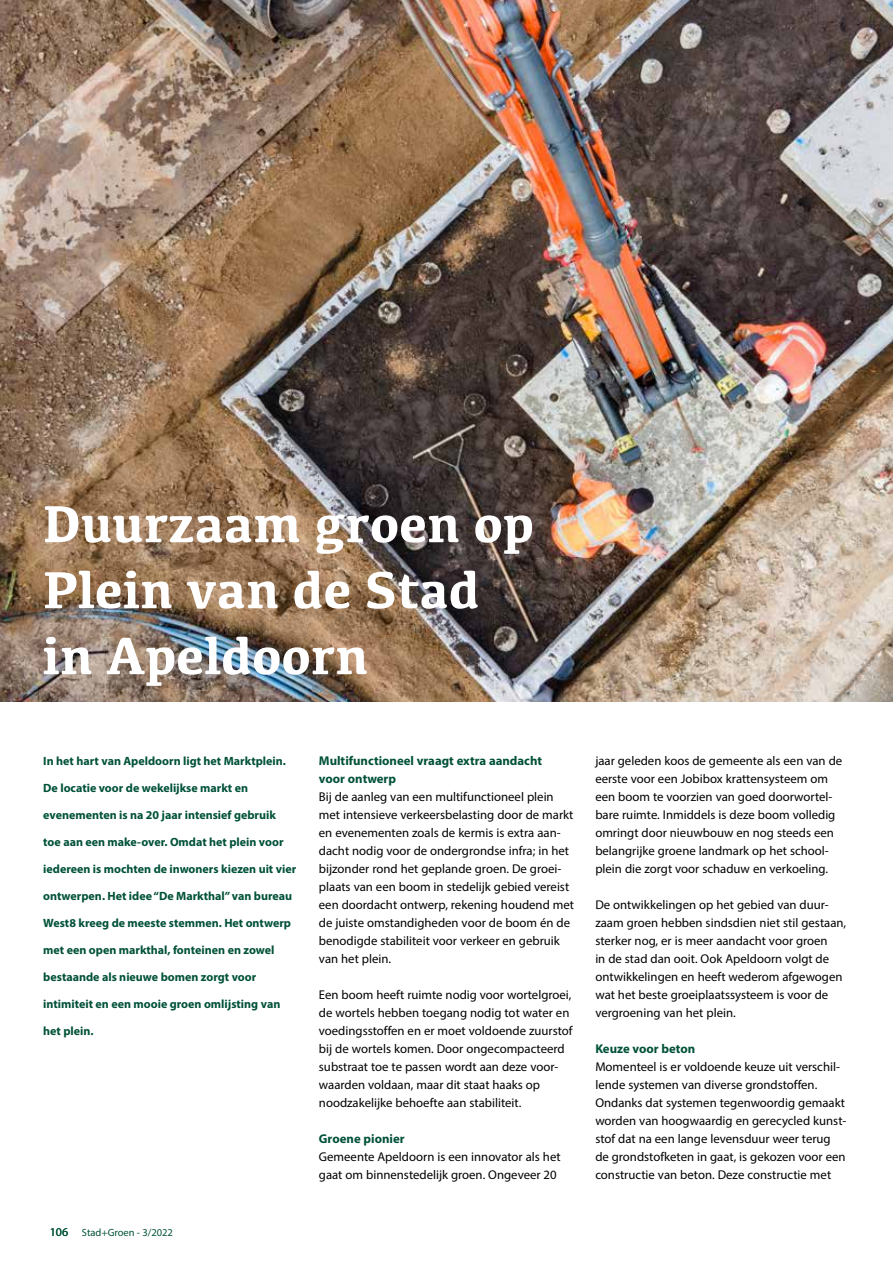
<style>
.page{position:relative;width:893px;height:1263px;background:#fff}
.page>*{position:absolute;margin:0;border:0;box-sizing:border-box;transform-origin:0 0}
.t1{font:700 54px/66px "Kefa";color:#fff}
.t2{font:12.75px/18px "Myriad Pro";color:#000}
.t3{font:700 12.75px/18px "Myriad Pro";color:#005139}
.t4{font:700 12px "Myriad Pro";color:#005139}
.t5{font:10.5px "Myriad Pro";color:#005139}
.s1{font-size:12px}
</style>
<div class="page">
<img style="left:0;top:0;width:893px;height:701px">
<h1 class="t1" style="left:43px;top:488px;width:493px">Duurzaam groen op<br>Plein van de Stad in Apeldoorn</h1>
<p class="t4" style="left:43px;top:753px;width:244px">In het hart van Apeldoorn ligt het Marktplein.</p>
<p class="t4" style="left:43px;top:780px;width:206px">De locatie voor de wekelijkse markt en</p>
<p class="t4" style="left:43px;top:807px;width:234px">evenementen is na 20 jaar intensief gebruik</p>
<p class="t4" style="left:43px;top:834px;width:242px">toe aan een make-over. Omdat het plein voor</p>
<p class="t4" style="left:43px;top:861px;width:255px">iedereen is mochten de inwoners kiezen uit vier</p>
<p class="t4" style="left:43px;top:888px;width:250px">ontwerpen. Het idee “De Markthal” van bureau</p>
<p class="t4" style="left:43px;top:915px;width:249px">West8 kreeg de meeste stemmen. Het ontwerp</p>
<p class="t4" style="left:43px;top:942px;width:233px">met een open markthal, fonteinen en zowel</p>
<p class="t4" style="left:43px;top:969px;width:215px">bestaande als nieuwe bomen zorgt voor</p>
<p class="t4" style="left:43px;top:996px;width:239px">intimiteit en een mooie groen omlijsting van</p>
<p class="t4" style="left:43px;top:1023px;width:52px">het plein.</p>
<p class="t5" style="left:50px;top:1226px;width:125px"><span class="s1">106</span> Stad+Groen - 3/2022</p>
<p class="t3" style="left:319px;top:751px;width:225px">Multifunctioneel vraagt extra aandacht voor ontwerp</p>
<p class="t2" style="left:319px;top:788px;width:257px">Bij de aanleg van een multifunctioneel plein met intensieve verkeersbelasting door de markt en evenementen zoals de kermis is extra aan&shy;dacht nodig voor de ondergrondse infra; in het bijzonder rond het geplande groen. De groei&shy;plaats van een boom in stedelijk gebied vereist een doordacht ontwerp, rekening houdend met de juiste omstandigheden voor de boom én de benodigde stabiliteit voor verkeer en gebruik van het plein.</p>
<p class="t2" style="left:319px;top:986px;width:255px">Een boom heeft ruimte nodig voor wortelgroei, de wortels hebben toegang nodig tot water en voedingsstoffen en er moet voldoende zuurstof bij de wortels komen. Door ongecompacteerd substraat toe te passen wordt aan deze voor&shy;waarden voldaan, maar dit staat haaks op noodzakelijke behoefte aan stabiliteit.</p>
<p class="t3" style="left:319px;top:1129px;width:87px">Groene pionier</p>
<p class="t2" style="left:319px;top:1148px;width:243px">Gemeente Apeldoorn is een innovator als het gaat om binnenstedelijk groen. Ongeveer 20</p>
<p class="t2" style="left:595px;top:752px;width:248px">jaar geleden koos de gemeente als een van de eerste voor een Jobibox krattensysteem om een boom te voorzien van goed doorwortel&shy;bare ruimte. Inmiddels is deze boom volledig omringt door nieuwbouw en nog steeds een belangrijke groene landmark op het school&shy;plein die zorgt voor schaduw en verkoeling.</p>
<p class="t2" style="left:595px;top:896px;width:252px">De ontwikkelingen op het gebied van duur&shy;zaam groen hebben sindsdien niet stil gestaan, sterker nog, er is meer aandacht voor groen<br>in de stad dan ooit. Ook Apeldoorn volgt de ontwikkelingen en heeft wederom afgewogen wat het beste groeiplaatssysteem is voor de vergroening van het plein.</p>
<p class="t3" style="left:595px;top:1039px;width:102px">Keuze voor beton</p>
<p class="t2" style="left:595px;top:1058px;width:253px">Momenteel is er voldoende keuze uit verschil&shy;lende systemen van diverse grondstoffen.<br>Ondanks dat systemen tegenwoordig gemaakt worden van hoogwaardig en gerecycled kunst&shy;stof dat na een lange levensduur weer terug de grondstofketen in gaat, is gekozen voor een constructie van beton. Deze constructie met</p>
</div>
